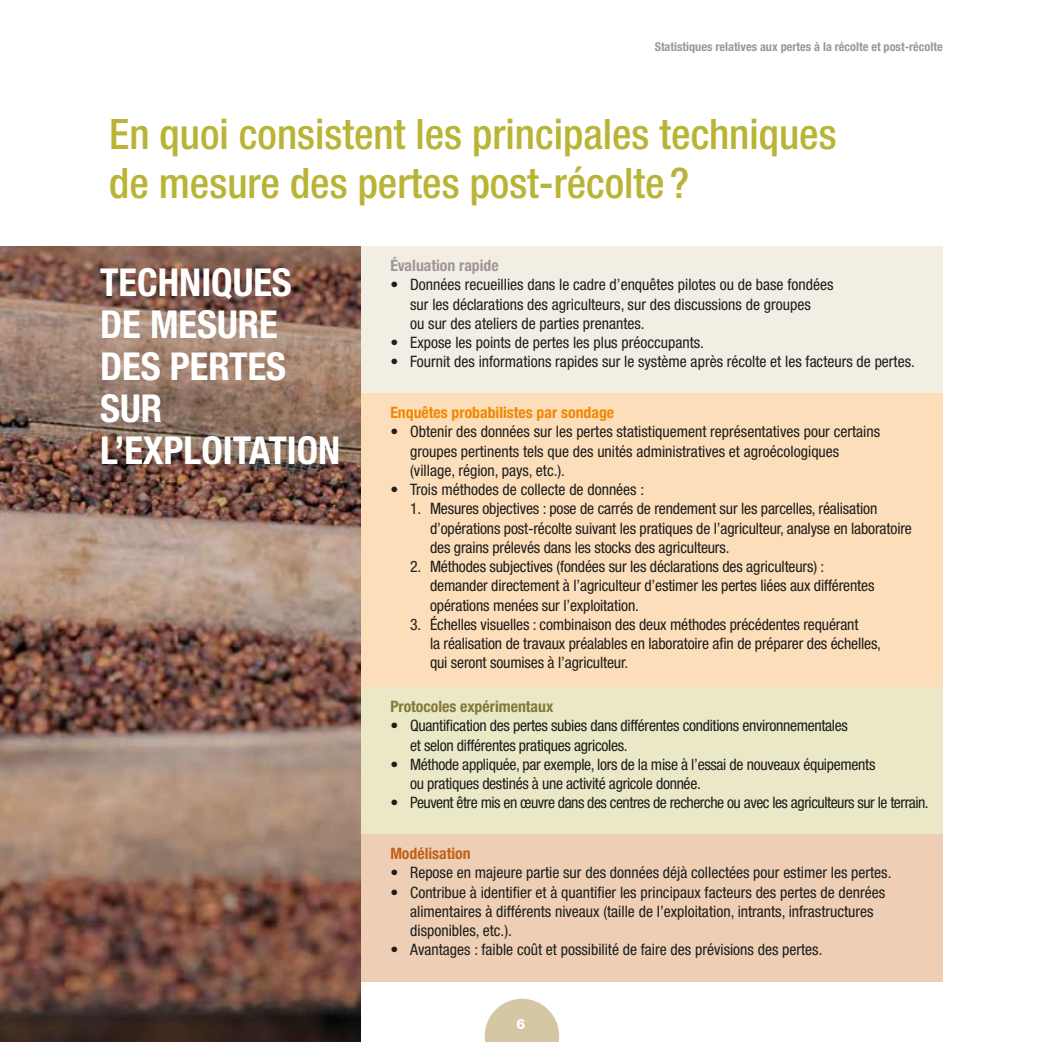
<style>
.page{position:relative;width:1042px;height:1042px;background:#fff}
.page>*{position:absolute;margin:0;border:0;box-sizing:border-box;transform-origin:0 0}
.t1{font:500 condensed 42px/49px "Helvetica Neue LT Std";color:#b9b436}
.t2{font:700 condensed 38.5px/42px "Helvetica Neue LT Std";color:#fff}
.t3{font:condensed 15.75px/19.2px "Helvetica Neue LT Std";letter-spacing:-.01em;color:#1d1d1b}
.t4{font:condensed 15.75px "Helvetica Neue LT Std";letter-spacing:-.03em;color:#1d1d1b}
.t5{font:700 condensed 15.75px "Helvetica Neue LT Std";color:#f18700}
.t6{font:700 condensed 15.75px "Helvetica Neue LT Std";color:#81793a}
.t7{font:700 condensed 15.75px "Helvetica Neue LT Std";color:#9e969a}
.t8{font:700 condensed 15.75px "Helvetica Neue LT Std";color:#c45f18}
.t9{font:800 14px "Helvetica Neue LT Std";color:#fff}
.t10{font:700 condensed 12.25px "Helvetica Neue LT Std";color:#9e969a}
</style>
<div class="page">
<svg style="left:485px;top:998px;width:74px;height:44px"></svg>
<div style="left:360px;top:247px;width:583px;height:147px;background:#f3eee4"></div>
<div style="left:360px;top:394px;width:583px;height:294px;background:#fddebb"></div>
<div style="left:360px;top:688px;width:583px;height:147px;background:#ebe8c8"></div>
<div style="left:360px;top:835px;width:583px;height:147px;background:#eecfb5"></div>
<img style="left:0;top:247px;width:360px;height:795px">
<hr style="left:1041px;top:590px;width:1px;height:452px;background:#e2dee0">
<p class="t10" style="left:655px;top:39px;width:290px">Statistiques relatives aux pertes à la récolte et post-récolte</p>
<h1 class="t1" style="left:109px;top:109px;width:729px">En quoi consistent les principales techniques de mesure des pertes post-récolte ?</h1>
<h2 class="t2" style="left:100px;top:260px;width:242px">Techniques<br>de mesure des pertes sur l’exploitation</h2>
<p class="t7" style="left:390px;top:256px;width:110px">Évaluation rapide</p>
<p class="t3" style="left:410px;top:275px;width:425px;text-indent:-20px">• Données recueillies dans le cadre d’enquêtes pilotes ou de base fondées sur les déclarations des agriculteurs, sur des discussions de groupes<br>ou sur des ateliers de parties prenantes.</p>
<p class="t3" style="left:390px;top:333px;width:315px">• Expose les points de pertes les plus préoccupants.</p>
<p class="t3" style="left:390px;top:352px;width:526px">• Fournit des informations rapides sur le système après récolte et les facteurs de pertes.</p>
<p class="t5" style="left:390px;top:403px;width:225px">Enquêtes probabilistes par sondage</p>
<p class="t3" style="left:410px;top:422px;width:471px;text-indent:-20px">• Obtenir des données sur les pertes statistiquement représentatives pour certains groupes pertinents tels que des unités administratives et agroécologiques (village, région, pays, etc.).</p>
<p class="t3" style="left:390px;top:480px;width:255px">• Trois méthodes de collecte de données :</p>
<p class="t3" style="left:430px;top:499px;width:483px;text-indent:-20px">1. Mesures objectives : pose de carrés de rendement sur les parcelles, réalisation d’opérations post-récolte suivant les pratiques de l’agriculteur, analyse en laboratoire des grains prélevés dans les stocks des agriculteurs.</p>
<p class="t3" style="left:430px;top:557px;width:446px;text-indent:-20px">2. Méthodes subjectives (fondées sur les déclarations des agriculteurs) : demander directement à l’agriculteur d’estimer les pertes liées aux différentes opérations menées sur l’exploitation.</p>
<p class="t3" style="left:430px;top:614px;width:452px;text-indent:-20px">3. Échelles visuelles : combinaison des deux méthodes précédentes requérant<br>la réalisation de travaux préalables en laboratoire afin de préparer des échelles, qui seront soumises à l’agriculteur.</p>
<p class="t6" style="left:390px;top:697px;width:164px">Protocoles expérimentaux</p>
<p class="t3" style="left:410px;top:716px;width:439px;text-indent:-20px">• Quantification des pertes subies dans différentes conditions environnementales et selon différentes pratiques agricoles.</p>
<p class="t3" style="left:410px;top:754px;width:467px;text-indent:-20px">• Méthode appliquée, par exemple, lors de la mise à l’essai de nouveaux équipements ou pratiques destinés à une activité agricole donnée.</p>
<p class="t4" style="left:390px;top:794px;width:540px">• Peuvent être mis en œuvre dans des centres de recherche ou avec les agriculteurs sur le terrain.</p>
<p class="t8" style="left:390px;top:844px;width:82px">Modélisation</p>
<p class="t3" style="left:390px;top:863px;width:502px">• Repose en majeure partie sur des données déjà collectées pour estimer les pertes.</p>
<p class="t3" style="left:410px;top:882px;width:476px;text-indent:-20px">• Contribue à identifier et à quantifier les principaux facteurs des pertes de denrées alimentaires à différents niveaux (taille de l’exploitation, intrants, infrastructures disponibles, etc.).</p>
<p class="t3" style="left:390px;top:940px;width:434px">• Avantages : faible coût et possibilité de faire des prévisions des pertes.</p>
<p class="t9" style="left:516px;top:1015px;width:10px">6</p>
</div>
